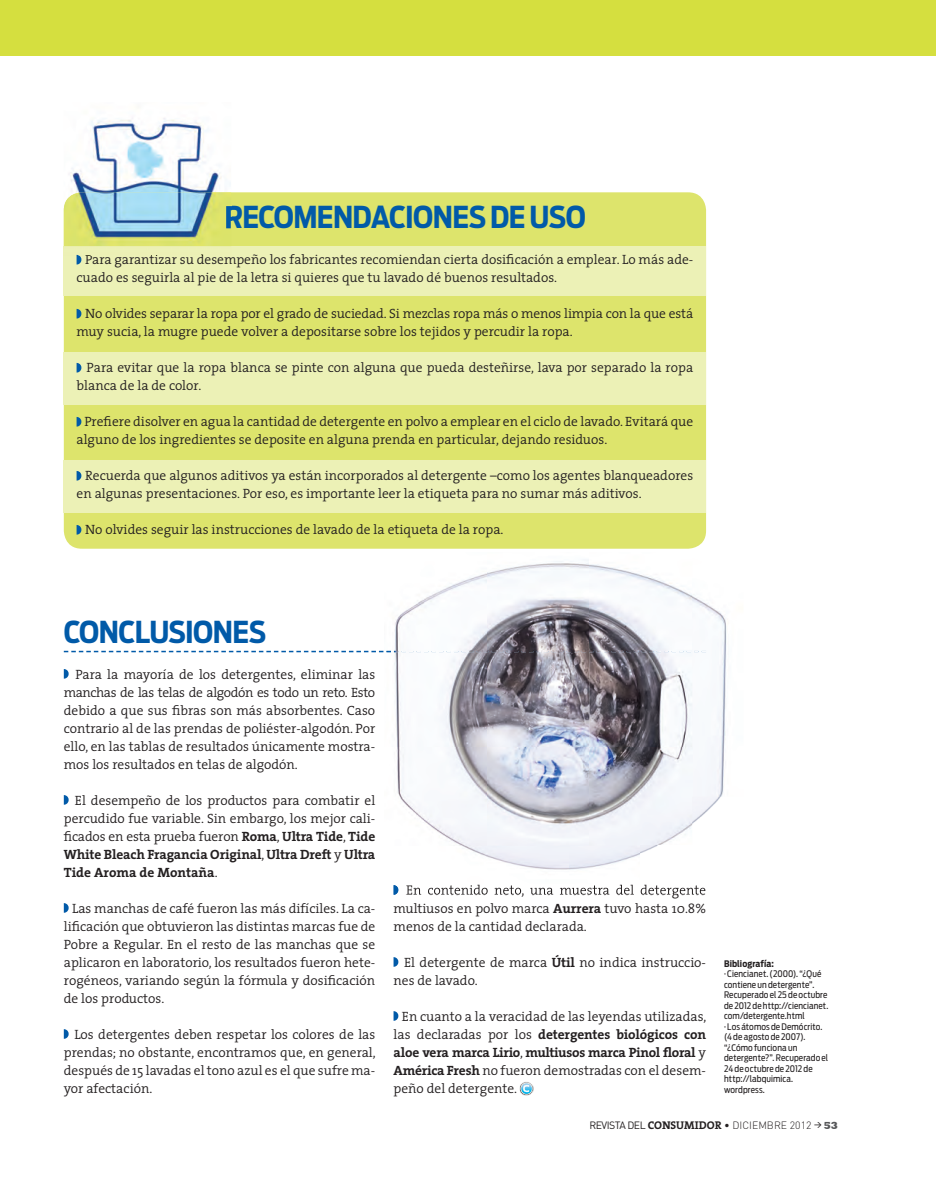
<style>
.page{position:relative;width:936px;height:1191px;background:#fff}
.page>*{position:absolute;margin:0;border:0;box-sizing:border-box;transform-origin:0 0}
.t1{font:700 30px "Antenna Cond";letter-spacing:-.02em;color:#015aa8}
.t2{font:300 13.5px/18px "The Serif";color:#231f20}
.t3{font:300 10.5px "DIN";color:#231f20}
.t4{font:9px/10.5px "Antenna Cond";letter-spacing:.01em;color:#231f20}
.s1{font-weight:700}
.s2{font-weight:400}
.s3{font-family:"The Serif";font-weight:700;font-size:11.25px}
.s4{font-weight:500;font-size:7.5px}
.s5{font-family:"Rockwell";font-weight:800;color:#57585a}
</style>
<div class="page">
<svg style="left:64px;top:651px;width:320px;height:1px"></svg>
<div style="left:0;top:0;width:935px;height:55px;background:#d5df3f"></div>
<div style="left:64px;top:192px;width:642px;height:357px;background:#dde46c;border-radius:18px"></div>
<div style="left:64px;top:246px;width:642px;height:50px;background:#ecf1b6"></div>
<div style="left:64px;top:352px;width:642px;height:53px;background:#ecf1b6"></div>
<div style="left:64px;top:460px;width:642px;height:53px;background:#ecf1b6"></div>
<svg style="left:64px;top:669px;width:5px;height:9px"></svg>
<svg style="left:64px;top:795px;width:5px;height:9px"></svg>
<svg style="left:64px;top:903px;width:5px;height:9px"></svg>
<svg style="left:64px;top:1029px;width:5px;height:9px"></svg>
<svg style="left:77px;top:309px;width:4px;height:9px"></svg>
<svg style="left:77px;top:363px;width:4px;height:9px"></svg>
<svg style="left:77px;top:417px;width:4px;height:9px"></svg>
<svg style="left:77px;top:471px;width:4px;height:9px"></svg>
<svg style="left:77px;top:525px;width:4px;height:9px"></svg>
<img style="left:70px;top:118px;width:161px;height:74px">
<img style="left:64px;top:192px;width:167px;height:63px">
<img style="left:226px;top:206px;width:5px;height:23px">
<svg style="left:77px;top:255px;width:4px;height:9px"></svg>
<img style="left:85px;top:254px;width:146px;height:1px">
<svg style="left:393px;top:957px;width:5px;height:9px"></svg>
<svg style="left:393px;top:1011px;width:5px;height:9px"></svg>
<img style="left:519px;top:1082px;width:14px;height:13px">
<svg style="left:521px;top:1083px;width:11px;height:11px"></svg>
<img style="left:386px;top:560px;width:306px;height:285px">
<img style="left:692px;top:595px;width:35px;height:230px">
<img style="left:398px;top:845px;width:242px;height:47px">
<img style="left:640px;top:845px;width:18px;height:9px">
<img style="left:386px;top:651px;width:320px;height:1px">
<svg style="left:393px;top:885px;width:5px;height:9px"></svg>
<img style="left:406px;top:884px;width:300px;height:10px">
<p class="t1" style="left:224px;top:199px;width:363px">RECOMENDACIONES DE USO</p>
<p class="t2" style="left:77px;top:250px;width:618px;text-indent:8px">Para garantizar su desempeño los fabricantes recomiendan cierta dosificación a emplear. Lo más ade&shy;cuado es seguirla al pie de la letra si quieres que tu lavado dé buenos resultados.</p>
<p class="t2" style="left:77px;top:304px;width:618px;text-indent:9px">No olvides separar la ropa por el grado de suciedad. Si mezclas ropa más o menos limpia con la que está muy sucia, la mugre puede volver a depositarse sobre los tejidos y percudir la ropa.</p>
<p class="t2" style="left:77px;top:358px;width:618px;text-indent:10px">Para evitar que la ropa blanca se pinte con alguna que pueda desteñirse, lava por separado la ropa blanca de la de color.</p>
<p class="t2" style="left:77px;top:412px;width:618px;text-indent:8px">Prefiere disolver en agua la cantidad de detergente en polvo a emplear en el ciclo de lavado. Evitará que alguno de los ingredientes se deposite en alguna prenda en particular, dejando residuos.</p>
<p class="t2" style="left:77px;top:466px;width:618px;text-indent:9px">Recuerda que algunos aditivos ya están incorporados al detergente –como los agentes blanqueadores en algunas presentaciones. Por eso, es importante leer la etiqueta para no sumar más aditivos.</p>
<p class="t2" style="left:85px;top:520px;width:420px">No olvides seguir las instrucciones de lavado de la etiqueta de la ropa.</p>
<p class="t1" style="left:64px;top:613px;width:204px">CONCLUSIONES</p>
<p class="t2" style="left:64px;top:664px;width:313px;text-align:justify;text-indent:12px">Para la mayoría de los detergentes, eliminar las manchas de las telas de algodón es todo un reto. Esto debido a que sus fibras son más absorbentes. Caso contrario al de las prendas de poliéster-algodón. Por ello, en las tablas de resultados únicamente mostra&shy;mos los resultados en telas de algodón.</p>
<p class="t2" style="left:64px;top:790px;width:313px;text-align:justify;text-indent:11px">El desempeño de los productos para combatir el percudido fue variable. Sin embargo, los mejor cali&shy;ficados en esta prueba fueron <span class="s1">Roma</span>, <span class="s1">Ultra Tide</span>, <span class="s1">Tide White Bleach Fragancia Original</span>, <span class="s1">Ultra Dreft</span> y <span class="s1">Ultra Tide Aroma de Montaña</span>.</p>
<p class="t2" style="left:64px;top:898px;width:313px;text-align:justify;text-indent:8px">Las manchas de café fueron las más difíciles. La ca&shy;lificación que obtuvieron las distintas marcas fue de Pobre a Regular. En el resto de las manchas que se aplicaron en laboratorio, los resultados fueron hete&shy;rogéneos, variando según la fórmula y dosificación de los productos.</p>
<p class="t2" style="left:64px;top:1024px;width:313px;text-align:justify;text-indent:11px">Los detergentes deben respetar los colores de las prendas; no obstante, encontramos que, en general, después de 15 lavadas el tono azul es el que sufre ma&shy;yor afectación.</p>
<p class="t2" style="left:393px;top:898px;width:314px">multiusos en polvo marca <span class="s1">Aurrera</span> tuvo hasta 10.8% menos de la cantidad declarada.</p>
<p class="t2" style="left:393px;top:952px;width:314px;text-indent:11px">El detergente de marca <span class="s1">Útil</span> no indica instruccio&shy;nes de lavado.</p>
<p class="t2" style="left:393px;top:1006px;width:314px;text-align:justify;text-indent:8px">En cuanto a la veracidad de las leyendas utilizadas, las declaradas por los <span class="s1">detergentes biológicos con aloe vera marca Lirio</span>, <span class="s1">multiusos marca Pinol floral</span> y <span class="s1">América Fresh</span> no fueron demostradas con el desem&shy;peño del detergente.</p>
<p class="t4" style="left:724px;top:958px;width:106px"><span class="s1">Bibliografía:<br></span>· Ciencianet. (2000). “¿Qué contiene un detergente”.<br>Recuperado el 25 de octubre de 2012 de http://ciencianet. com/detergente.html<br>· Los átomos de Demócrito. (4 de agosto de 2007). “¿Cómo funciona un detergente?”. Recuperado el<br>24 de octubre de 2012 de http://labquimica. wordpress.</p>
<p class="t3" style="left:589px;top:1118px;width:250px"><span class="s2">REVISTA DEL</span> <span class="s3">CONSUMIDOR</span> • DICIEMBRE 2012 <span class="s4">&gt;</span> <span class="s5">53</span></p>
</div>
